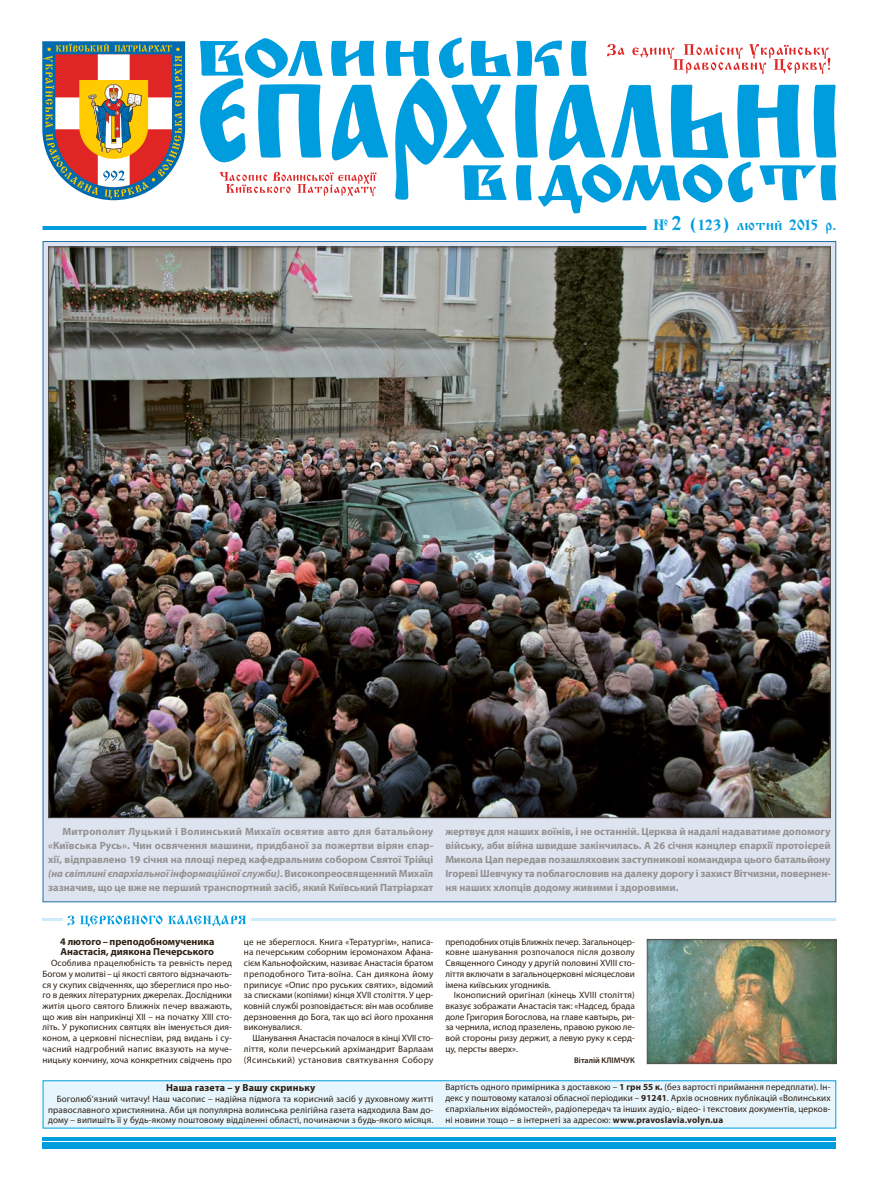
<style>
.page{position:relative;width:893px;height:1191px;background:#fff}
.page>*{position:absolute;margin:0;border:0;box-sizing:border-box;transform-origin:0 0}
.t1{font:15px "Izhitsa C";letter-spacing:.01em;color:#009dde}
.t2{font:700 10.5px/14px "Myriad Pro";letter-spacing:-.005em;color:#949290;text-align:justify}
.t3{font:700 10.2px/10.7px "Myriad Pro";color:#2e2014}
.t4{font:9.2px/10.7px "Myriad Pro";color:#2e2014;text-align:justify}
.t5{font:600 8.2px "Myriad Pro";color:#2e2014}
.s1{font-size:20px}
.s2{font-style:italic}
.s3{font-weight:700}
</style>
<div class="page">
<svg style="left:607px;top:44px;width:223px;height:30px"></svg>
<svg style="left:200px;top:37px;width:387px;height:41px"></svg>
<svg style="left:467px;top:200px;width:369px;height:14px"></svg>
<svg style="left:200px;top:78px;width:636px;height:122px"></svg>
<svg style="left:220px;top:172px;width:156px;height:24px"></svg>
<svg style="left:42px;top:41px;width:143px;height:159px"></svg>
<div style="left:43px;top:241px;width:793px;height:661px;background:#dee3f0;border:1px solid #216ea6"></div>
<hr style="left:43px;top:226px;width:603px;height:4px;background:#009dde">
<div style="left:43px;top:1080px;width:793px;height:48px;background:#e7f5fd"></div>
<div style="left:43px;top:1142px;width:793px;height:7px;background:#009dde"></div>
<hr style="left:43px;top:1137px;width:793px;height:3px;background:#009dde">
<div style="left:47px;top:246px;width:784px;height:572px;background:#2e2014;opacity:.5"></div>
<hr style="left:251px;top:918px;width:585px;height:3px;background:#cdebfa">
<hr style="left:43px;top:918px;width:20px;height:3px;background:#cdebfa">
<svg style="left:67px;top:915px;width:179px;height:12px"></svg>
<div style="left:647px;top:939px;width:190px;height:125px;background:#2e2014;opacity:.5"></div>
<h1 class="t1" style="left:653px;top:216px;width:184px">№ <span class="s1">2</span> (123) лютий 2015 р.</h1>
<p class="t2" style="left:48px;top:824px;width:387px;text-indent:14px">Митрополит Луцький і Волинський Михаїл освятив авто для батальйону «Київська Русь». Чин освячення машини, придбаної за пожертви вірян єпар&shy;хії, відправлено 19 січня на площі перед кафедральним собором Святої Трійці <span class="s2">(на світлині єпархіальної інформаційної служби)</span>. Високопреосвященний Михаїл зазначив, що це вже не перший транспортний засіб, який Київський Патріархат</p>
<p class="t2" style="left:445px;top:824px;width:387px">жертвує для наших воїнів, і не останній. Церква й надалі надаватиме допомогу війську, аби війна швидше закінчилась. А 26 січня канцлер єпархії протоієрей Микола Цап передав позашляховик заступникові командира цього батальйону Ігореві Шевчуку та поблагословив на далеку дорогу і захист Вітчизни, повернен&shy;ня наших хлопців додому живими і здоровими.</p>
<p class="t3" style="left:60px;top:935px;width:156px">4 лютого–преподобномученика<br>Анастасія, диякона Печерського</p>
<p class="t4" style="left:43px;top:957px;width:191px;text-indent:9px">Особлива працелюбність та ревність перед Богом у молитві – ці якості святого відзначають&shy;ся у скупих свідченнях, що збереглися про ньо&shy;го в деяких літературних джерелах. Дослідники житія цього святого Ближніх печер вважають, що жив він наприкінці ХІІ – на початку ХІІІ сто&shy;літь. У рукописних святцях він іменується дия&shy;коном, а церковні піснеспіви, ряд видань і су&shy;часний надгробний напис вказують на муче&shy;ницьку кончину, хоча конкретних свідчень про</p>
<p class="t4" style="left:244px;top:936px;width:191px">це не збереглося. Книга «Тератургім», написа&shy;на печерським соборним ієромонахом Афана&shy;сієм Кальнофойским, називає Анастасія братом преподобного Тита-воїна. Сан диякона йому приписує «Опис про руських святих», відомий за списками (копіями) кінця XVII століття. У цер&shy;ковній службі розповідається: він мав особливе дерзновення до Бога, так що всі його прохання виконувалися.</p>
<p class="t4" style="left:244px;top:1032px;width:191px;text-indent:9px">Шанування Анастасія почалося в кінці XVII сто&shy;ліття, коли печерський архімандрит Варлаам (Ясинський) установив святкування Собору</p>
<p class="t4" style="left:445px;top:936px;width:191px">преподобних отців Ближніх печер. Загальноцер&shy;ковне шанування розпочалося після дозволу Священного Синоду у другій половині XVIII сто&shy;ліття включати в загальноцерковні місяцеслови імена київських угодників.</p>
<p class="t4" style="left:445px;top:989px;width:191px;text-indent:9px">Іконописний оригінал (кінець XVIII століття) вказує зображати Анастасія так: «Надсед, брада доле Григория Богослова, на главе кавтырь, ри&shy;за чернила, испод празелень, правою рукою ле&shy;вой стороны ризу держит, а левую руку к серд&shy;цу, персты вверх».</p>
<p class="t5" style="left:574px;top:1054px;width:62px">Віталій КЛІМЧУК</p>
<p class="t3" style="left:166px;top:1082px;width:151px">Наша газета – у Вашу скриньку</p>
<p class="t4" style="left:48px;top:1093px;width:387px;text-indent:9px">Боголюб’язний читачу! Наш часопис – надійна підмога та корисний засіб у духовному житті православного християнина. Аби ця популярна волинська релігійна газета надходила Вам до&shy;дому – випишіть її у будь-якому поштовому відділенні області, починаючи з будь-якого місяця.</p>
<p class="t4" style="left:445px;top:1081px;width:387px">Вартість одного примірника з доставкою – <span class="s3">1 грн 55 к.</span> (без вартості приймання передплати). Ін&shy;декс у поштовому каталозі обласної періодики – <span class="s3">91241</span>. Архів основних публікацій «Волинських єпархіальних відо’мостей», радіопередач та інших аудіо,- відео- і текстових документів, церков&shy;ні новини тощо – в інтернеті за адресою: <span class="s3">www.pravoslavia.volyn.ua</span></p>
</div>
